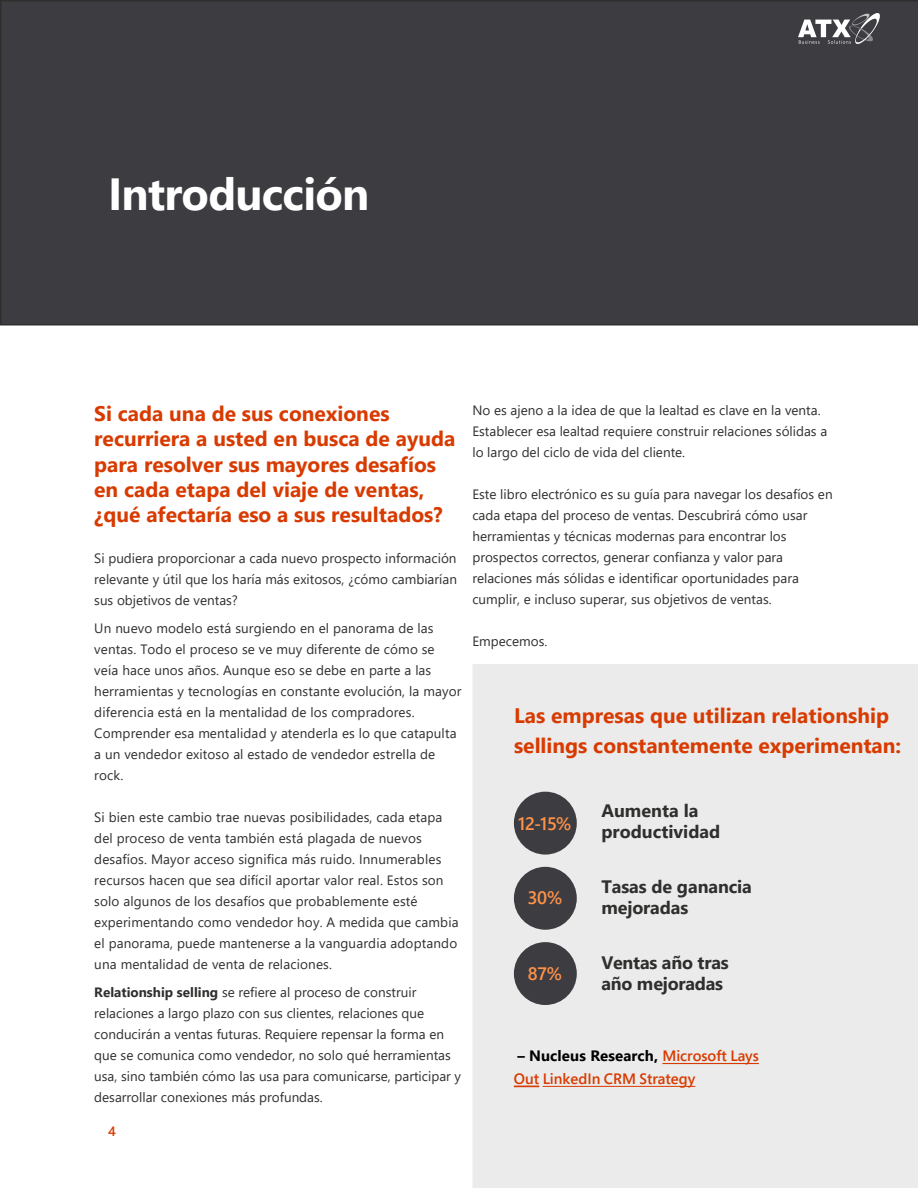
<style>
.page{position:relative;width:918px;height:1188px;background:#fff}
.page>*{position:absolute;margin:0;border:0;box-sizing:border-box;transform-origin:0 0}
.Chapter_title{font:700 45px "Segoe UI";letter-spacing:-.02em;color:#fff}
.Body{font:700 21px/25.2px "Segoe UI";color:#d83b01}
.Subheader{font:700 21px/30px "Segoe UI";color:#d83b01}
.t1{font:700 18px/21px "Segoe UI";letter-spacing:-.005em;color:#2f2f2e}
.t2{font:600 18px "Segoe Pro Display";letter-spacing:-.02em;color:#ff9349}
.t3{font:600 15px/22.8px "Segoe Pro Display";color:#d83b01}
.Body-2{font:13.5px/21px "Segoe UI";color:#2f2f2e}
.t4{font:600 13.5px "Segoe Pro Display";color:#d83b01}
.s1{font-weight:700}
.s2{font-family:"Segoe UI";font-weight:700;color:#000}
</style>
<div class="page">
<div style="left:472px;top:664px;width:446px;height:524px;background:#ebebeb"></div>
<div style="left:0;top:0;width:918px;height:326px;background:#3c3c41"></div>
<div style="left:514px;top:942px;width:63px;height:63px;background:#3c3c41;border-radius:50%"></div>
<div style="left:514px;top:867px;width:63px;height:63px;background:#3c3c41;border-radius:50%"></div>
<div style="left:514px;top:792px;width:63px;height:63px;background:#3c3c41;border-radius:50%"></div>
<hr style="left:662px;top:1063px;width:97px;height:1px;background:#d83b01">
<svg style="left:514px;top:1086px;width:25px;height:1px"></svg>
<hr style="left:543px;top:1086px;width:152px;height:1px;background:#d83b01">
<img style="left:798px;top:13px;width:82px;height:30px">
<p class="Chapter_title" style="left:108px;top:152px;width:263px">Introducción</p>
<p class="Body" style="left:94px;top:400px;width:363px">Si cada una de sus conexiones recurriera a usted en busca de ayuda para resolver sus mayores desafíos en cada etapa del viaje de ventas, ¿qué afectaría eso a sus resultados?</p>
<p class="Body-2" style="left:94px;top:547px;width:364px;text-align:justify">Si pudiera proporcionar a cada nuevo prospecto información relevante y útil que los haría más exitosos, ¿cómo cambiarían sus objetivos de ventas?</p>
<p class="Body-2" style="left:94px;top:616px;width:369px">Un nuevo modelo está surgiendo en el panorama de las ventas. Todo el proceso se ve muy diferente de cómo se veía hace unos años. Aunque eso se debe en parte a las herramientas y tecnologías en constante evolución, la mayor diferencia está en la mentalidad de los compradores.<br>Comprender esa mentalidad y atenderla es lo que catapulta a un vendedor exitoso al estado de vendedor estrella de rock.</p>
<p class="Body-2" style="left:94px;top:805px;width:366px">Si bien este cambio trae nuevas posibilidades, cada etapa del proceso de venta también está plagada de nuevos desafíos. Mayor acceso significa más ruido. Innumerables recursos hacen que sea difícil aportar valor real. Estos son solo algunos de los desafíos que probablemente esté experimentando como vendedor hoy. A medida que cambia el panorama, puede mantenerse a la vanguardia adoptando una mentalidad de venta de relaciones.</p>
<p class="Body-2" style="left:94px;top:980px;width:368px"><span class="s1">Relationship selling</span> se refiere al proceso de construir relaciones a largo plazo con sus clientes, relaciones que conducirán a ventas futuras. Requiere repensar la forma en que se comunica como vendedor, no solo qué herramientas usa, sino también cómo las usa para comunicarse, participar y desarrollar conexiones más profundas.</p>
<p class="t4" style="left:108px;top:1122px;width:9px">4</p>
<p class="Body-2" style="left:472px;top:399px;width:356px">No es ajeno a la idea de que la lealtad es clave en la venta.<br>Establecer esa lealtad requiere construir relaciones sólidas a lo largo del ciclo de vida del cliente.</p>
<p class="Body-2" style="left:472px;top:483px;width:362px">Este libro electrónico es su guía para navegar los desafíos en cada etapa del proceso de ventas. Descubrirá cómo usar herramientas y técnicas modernas para encontrar los prospectos correctos, generar confianza y valor para relaciones más sólidas e identificar oportunidades para cumplir, e incluso superar, sus objetivos de ventas.</p>
<p class="Body-2" style="left:472px;top:630px;width:76px">Empecemos.</p>
<p class="Subheader" style="left:514px;top:699px;width:389px">Las empresas que utilizan relationship sellings constantemente experimentan:</p>
<p class="t2" style="left:518px;top:811px;width:55px">12-15%</p>
<p class="t2" style="left:527px;top:885px;width:36px">30%</p>
<p class="t2" style="left:528px;top:961px;width:36px">87%</p>
<p class="t1" style="left:601px;top:799px;width:120px">Aumenta la productividad</p>
<p class="t1" style="left:601px;top:874px;width:152px">Tasas de ganancia mejoradas</p>
<p class="t1" style="left:601px;top:950px;width:129px">Ventas año tras año mejoradas</p>
<p class="t3" style="left:514px;top:1044px;width:246px"><span class="s2">– Nucleus Research,</span> Microsoft Lays<br>Out LinkedIn CRM Strategy</p>
</div>
